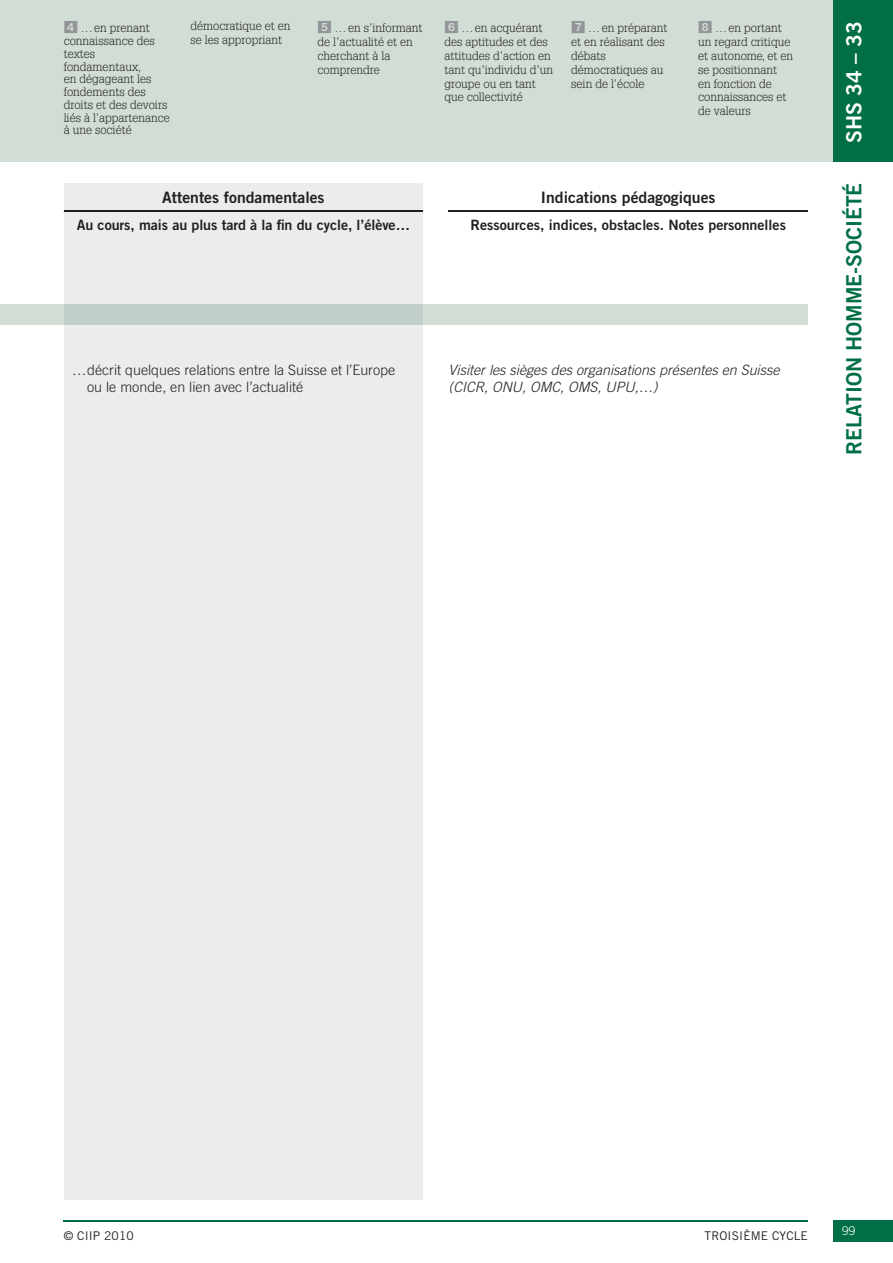
<style>
.page{position:relative;width:893px;height:1263px;background:#fff}
.page>*{position:absolute;margin:0;border:0;box-sizing:border-box;transform-origin:0 0}
.t1{font:21px "Trade Gothic LT Std Bd 2";color:#006f45}
.t2{font:21px "Trade Gothic LT Std Bd 2";color:#fff}
.t3{font:15.75px "Trade Gothic LT Std Bd 2";color:#231f20}
.t4{font:14.25px "Trade Gothic LT Std Bd 2";color:#231f20}
.t5{font:300 14.25px/16.5px "Trade Gothic LT Std";color:#231f20}
.t6{font:italic 300 14.25px/16.5px "Trade Gothic LT Std";color:#231f20}
.t7{font:300 12px/13.8px "Glypha LT Std";color:#231f20}
.t8{font:12px "Trade Gothic LT Std";letter-spacing:.01em;color:#231f20}
.t9{font:300 12px "Trade Gothic LT Std";color:#fff}
.s1{font-family:"PER pastilles";font-weight:400;font-size:14.25px;color:#939598}
</style>
<div class="page">
<hr style="left:64px;top:1220px;width:744px;height:1px;background:#006f45">
<div style="left:833px;top:1220px;width:60px;height:22px;background:#006f45"></div>
<div style="left:0;top:0;width:833px;height:162px;background:#d1ddd5"></div>
<div style="left:833px;top:0;width:60px;height:162px;background:#006f45"></div>
<div style="left:64px;top:183px;width:359px;height:1016px;background:#ececee"></div>
<svg style="left:0;top:304px;width:808px;height:21px;background:#cad6cf"></svg>
<hr style="left:64px;top:211px;width:359px;height:1px;background:#231f20">
<hr style="left:449px;top:211px;width:359px;height:1px;background:#231f20">
<p class="t7" style="left:191px;top:20px;width:102px">démocratique et en se les appropriant</p>
<p class="t7" style="left:444px;top:22px;width:110px"><span class="s1">6</span> … en acquérant des aptitudes et des attitudes d’action en tant qu’individu d’un groupe ou en tant que collectivité</p>
<p class="t7" style="left:698px;top:22px;width:96px"><span class="s1">8</span> … en portant un regard critique et autonome, et en se positionnant<br>en fonction de connaissances et de valeurs</p>
<p class="t7" style="left:64px;top:23px;width:108px;line-height:12.8px"><span class="s1">4</span> … en prenant connaissance des textes fondamentaux,<br>en dégageant les fondements des droits et des devoirs liés à l’appartenance à une société</p>
<p class="t7" style="left:317px;top:22px;width:106px"><span class="s1">5</span> … en s’informant de l’actualité et en cherchant à la comprendre</p>
<p class="t7" style="left:571px;top:22px;width:98px"><span class="s1">7</span> … en préparant et en réalisant des débats démocratiques au sein de l’école</p>
<h2 class="t3" style="left:162px;top:191px;width:164px">Attentes fondamentales</h2>
<h2 class="t3" style="left:541px;top:191px;width:176px">Indications pédagogiques</h2>
<p class="t4" style="left:77px;top:220px;width:335px">Au cours, mais au plus tard à la fin du cycle, l’élève…</p>
<p class="t4" style="left:470px;top:220px;width:317px">Ressources, indices, obstacles. Notes personnelles</p>
<p class="t5" style="left:87px;top:363px;width:309px;text-indent:-15px">… décrit quelques relations entre la Suisse et l’Europe ou le monde, en lien avec l’actualité</p>
<p class="t6" style="left:449px;top:363px;width:332px">Visiter les sièges des organisations présentes en Suisse (CICR, ONU, OMC, OMS, UPU,…)</p>
<h1 class="t2" style="left:846px;top:143px;width:123px;rotate:-90deg">SHS 34 – 33</h1>
<h1 class="t1" style="left:846px;top:455px;width:274px;rotate:-90deg">RELATION HOMME-SOCIÉTÉ</h1>
<p class="t8" style="left:64px;top:1231px;width:72px">© CIIP 2010</p>
<p class="t8" style="left:704px;top:1231px;width:105px">TROISIÈME CYCLE</p>
<p class="t9" style="left:842px;top:1227px;width:15px">99</p>
</div>
